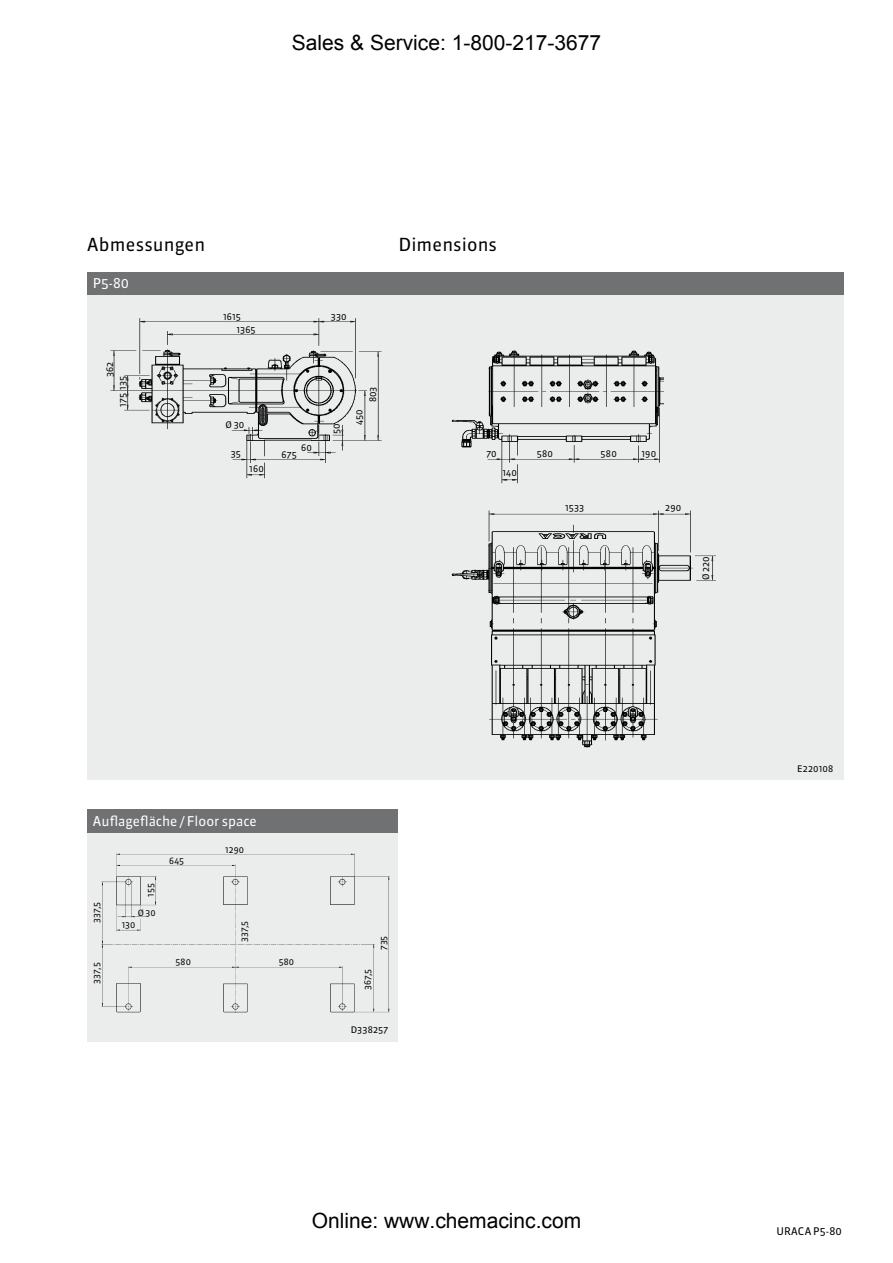
<style>
.page{position:relative;width:893px;height:1263px;background:#fff}
.page>*{position:absolute;margin:0;border:0;box-sizing:border-box;transform-origin:0 0}
.t1{font:21px "Arial";color:#000}
.t2{font:18px "Sanuk OT";letter-spacing:.01em;color:#000}
.t3{font:13.5px "Sanuk OT";letter-spacing:-.005em;color:#fff}
.t4{font:10.5px "Sanuk OT";letter-spacing:.01em;color:#000}
.t5{font:9px "Sanuk OT";letter-spacing:.015em;color:#000}
.t6{font:8.7px "Sanuk OT";letter-spacing:.015em;color:#000}
</style>
<div class="page">
<div style="left:87px;top:272px;width:757px;height:24px;background:#707172"></div>
<div style="left:87px;top:296px;width:757px;height:484px;background:#ebecec"></div>
<div style="left:87px;top:809px;width:310px;height:24px;background:#707172"></div>
<div style="left:87px;top:833px;width:310px;height:208px;background:#ebecec"></div>
<img style="left:110px;top:318px;width:272px;height:161px">
<img style="left:451px;top:350px;width:212px;height:134px">
<img style="left:451px;top:510px;width:265px;height:238px">
<img style="left:101px;top:853px;width:289px;height:160px">
<h1 class="t1" style="left:292px;top:28px;width:311px">Sales &amp; Service: 1-800-217-3677</h1>
<h2 class="t2" style="left:87px;top:233px;width:120px">Abmessungen</h2>
<h3 class="t3" style="left:93px;top:275px;width:38px">P5-80</h3>
<p class="t5" style="left:223px;top:311px;width:19px">1615</p>
<p class="t5" style="left:331px;top:311px;width:17px">330</p>
<p class="t5" style="left:236px;top:324px;width:21px">1365</p>
<p class="t5" style="left:104px;top:377px;width:17px;rotate:-90deg">362</p>
<p class="t5" style="left:117px;top:407px;width:32px;rotate:-90deg">175 135</p>
<p class="t5" style="left:367px;top:402px;width:17px;rotate:-90deg">803</p>
<p class="t5" style="left:226px;top:419px;width:20px">Ø 30</p>
<p class="t5" style="left:301px;top:442px;width:12px">60</p>
<p class="t5" style="left:231px;top:448px;width:12px">35</p>
<p class="t5" style="left:281px;top:449px;width:17px">675</p>
<p class="t5" style="left:249px;top:463px;width:16px">160</p>
<p class="t5" style="left:331px;top:434px;width:12px;rotate:-90deg">50</p>
<p class="t5" style="left:354px;top:425px;width:17px;rotate:-90deg">450</p>
<h2 class="t2" style="left:398px;top:233px;width:100px">Dimensions</h2>
<p class="t5" style="left:537px;top:448px;width:18px">580</p>
<p class="t5" style="left:601px;top:448px;width:18px">580</p>
<p class="t5" style="left:486px;top:448px;width:12px">70</p>
<p class="t5" style="left:642px;top:448px;width:16px">190</p>
<p class="t5" style="left:502px;top:467px;width:16px">140</p>
<p class="t5" style="left:565px;top:502px;width:21px">1533</p>
<p class="t5" style="left:665px;top:502px;width:18px">290</p>
<p class="t5" style="left:700px;top:580px;width:24px;rotate:-90deg">Ø 220</p>
<h3 class="t3" style="left:93px;top:812px;width:165px">Auflagefläche / Floor space</h3>
<p class="t6" style="left:91px;top:923px;width:23px;rotate:-90deg">337,5</p>
<p class="t6" style="left:91px;top:984px;width:23px;rotate:-90deg">337,5</p>
<p class="t6" style="left:145px;top:897px;width:15px;rotate:-90deg">155</p>
<p class="t6" style="left:138px;top:907px;width:20px">Ø 30</p>
<p class="t6" style="left:122px;top:919px;width:15px">130</p>
<p class="t6" style="left:169px;top:855px;width:17px">645</p>
<p class="t6" style="left:225px;top:844px;width:20px">1290</p>
<p class="t6" style="left:239px;top:942px;width:23px;rotate:-90deg">337,5</p>
<p class="t6" style="left:175px;top:957px;width:17px">580</p>
<p class="t6" style="left:279px;top:957px;width:17px">580</p>
<p class="t6" style="left:378px;top:950px;width:16px;rotate:-90deg">735</p>
<p class="t6" style="left:362px;top:990px;width:23px;rotate:-90deg">367,5</p>
<p class="t5" style="left:351px;top:1024px;width:39px">D338257</p>
<h1 class="t1" style="left:312px;top:1206px;width:271px">Online: www.chemacinc.com</h1>
<p class="t5" style="left:797px;top:763px;width:38px">E220108</p>
<p class="t4" style="left:776px;top:1224px;width:67px">URACA P5-80</p>
</div>
